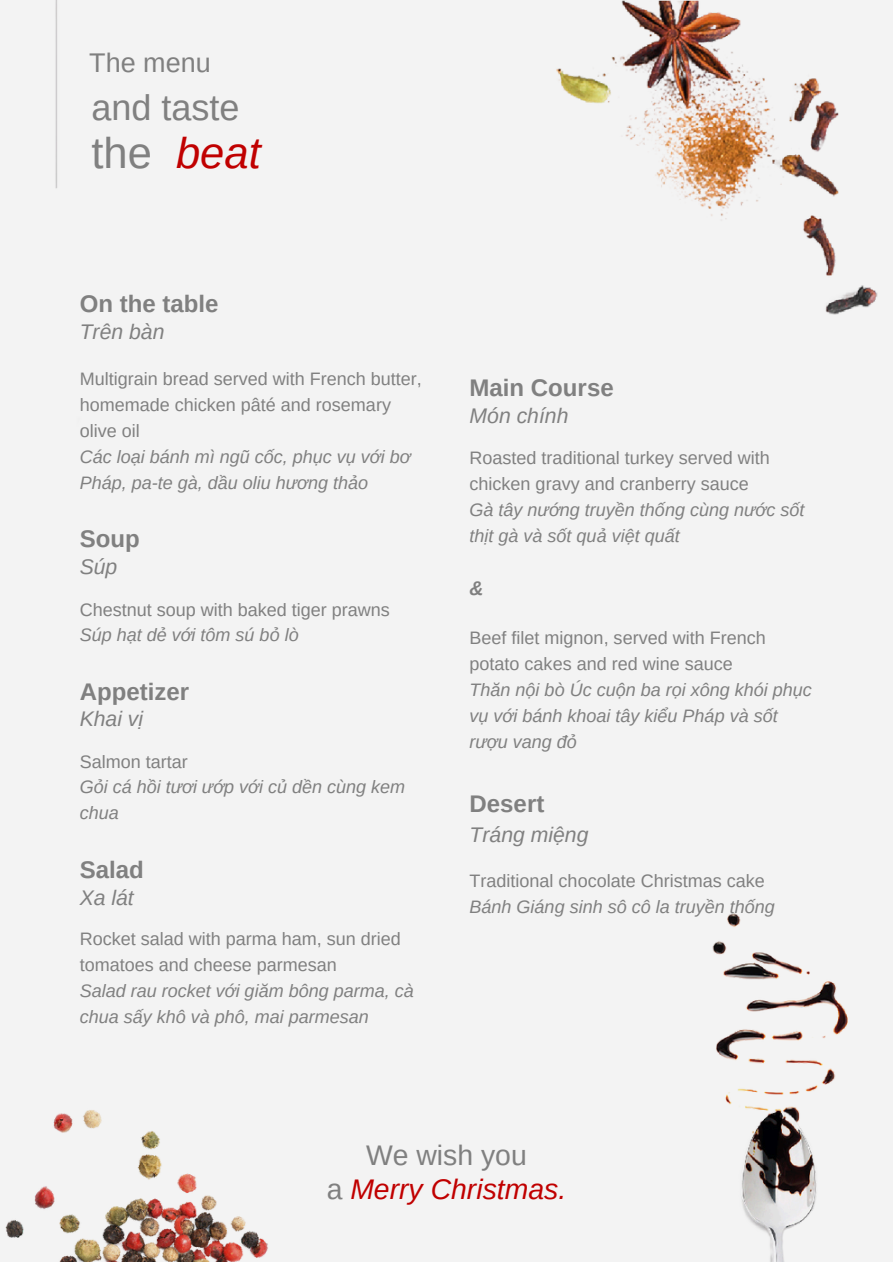
<style>
.page{position:relative;width:893px;height:1262px;background:#fff}
.page>*{position:absolute;margin:0;border:0;box-sizing:border-box;transform-origin:0 0}
.t1{font:italic 43.5px "Arimo";color:#c00000}
.t2{font:36px "Arimo";color:#808080}
.t3{font:italic 28.35px/33.6px "Arimo";color:#c00000;text-align:center}
.t4{font:27px "Arimo";color:#808080}
.t5{font:700 24px "Arimo";color:#808080}
.t6{font:italic 21.15px "Arimo";color:#808080}
.t7{font:italic 700 19.5px "Arimo";color:#808080}
.t8{font:18px/25.8px "Arimo";color:#808080}
.t9{font:italic 18px/25.8px "Arimo";color:#808080}
.s1{font-style:normal;color:#808080}
</style>
<div class="page">
<div style="left:0;top:0;width:892px;height:1261px;background:#f3f3f3"></div>
<h3 class="t4" style="left:89px;top:48px;width:123px">The menu</h3>
<h2 class="t2" style="left:91px;top:87px;width:149px">and taste</h2>
<p class="t1" style="left:91px;top:129px;width:171px"><span class="s1">the</span> beat</p>
<h4 class="t5" style="left:80px;top:290px;width:140px">On the table</h4>
<h4 class="t6" style="left:80px;top:319px;width:86px">Trên bàn</h4>
<p class="t8" style="left:80px;top:366px;width:343px">Multigrain bread served with French butter, homemade chicken pâté and rosemary olive oil</p>
<p class="t9" style="left:80px;top:443px;width:332px">Các loại bánh mì ngũ cốc, phục vụ với bơ<br>Pháp, pa-te gà, dầu oliu hương thảo</p>
<h4 class="t5" style="left:80px;top:525px;width:61px">Soup</h4>
<h4 class="t6" style="left:80px;top:554px;width:39px">Súp</h4>
<p class="t8" style="left:80px;top:596px;width:311px">Chestnut soup with baked tiger prawns</p>
<p class="t9" style="left:80px;top:622px;width:220px">Súp hạt dẻ với tôm sú bỏ lò</p>
<h4 class="t5" style="left:80px;top:678px;width:111px">Appetizer</h4>
<h4 class="t6" style="left:80px;top:706px;width:65px">Khai vị</h4>
<p class="t8" style="left:80px;top:748px;width:109px">Salmon tartar</p>
<p class="t9" style="left:80px;top:774px;width:327px">Gỏi cá hồi tươi ướp với củ dền cùng kem chua</p>
<h4 class="t5" style="left:80px;top:855px;width:65px">Salad</h4>
<h4 class="t6" style="left:80px;top:885px;width:56px">Xa lát</h4>
<p class="t8" style="left:80px;top:925px;width:322px">Rocket salad with parma ham, sun dried tomatoes and cheese parmesan</p>
<p class="t9" style="left:80px;top:977px;width:335px">Salad rau rocket với giăm bông parma, cà chua sấy khô và phô, mai parmesan</p>
<h4 class="t5" style="left:469px;top:374px;width:145px">Main Course</h4>
<h4 class="t6" style="left:469px;top:404px;width:100px">Món chính</h4>
<p class="t8" style="left:469px;top:445px;width:301px">Roasted traditional turkey served with chicken gravy and cranberry sauce</p>
<p class="t9" style="left:469px;top:496px;width:336px">Gà tây nướng truyền thống cùng nước sốt thịt gà và sốt quả việt quất</p>
<h5 class="t7" style="left:469px;top:577px;width:16px">&amp;</h5>
<p class="t8" style="left:469px;top:625px;width:297px">Beef filet mignon, served with French potato cakes and red wine sauce</p>
<p class="t9" style="left:469px;top:676px;width:343px">Thăn nội bò Úc cuộn ba rọi xông khói phục vụ với bánh khoai tây kiểu Pháp và sốt rượu vang đỏ</p>
<h6 class="t5" style="left:469px;top:790px;width:76px">Desert</h6>
<h6 class="t6" style="left:469px;top:823px;width:120px">Tráng miệng</h6>
<p class="t8" style="left:469px;top:868px;width:296px">Traditional chocolate Christmas cake</p>
<p class="t9" style="left:469px;top:893px;width:306px">Bánh Giáng sinh sô cô la truyền thống</p>
<h1 class="t3" style="left:326px;top:1137px;width:241px"><span class="s1">We wish you<br>a</span> Merry Christmas.</h1>
</div>
